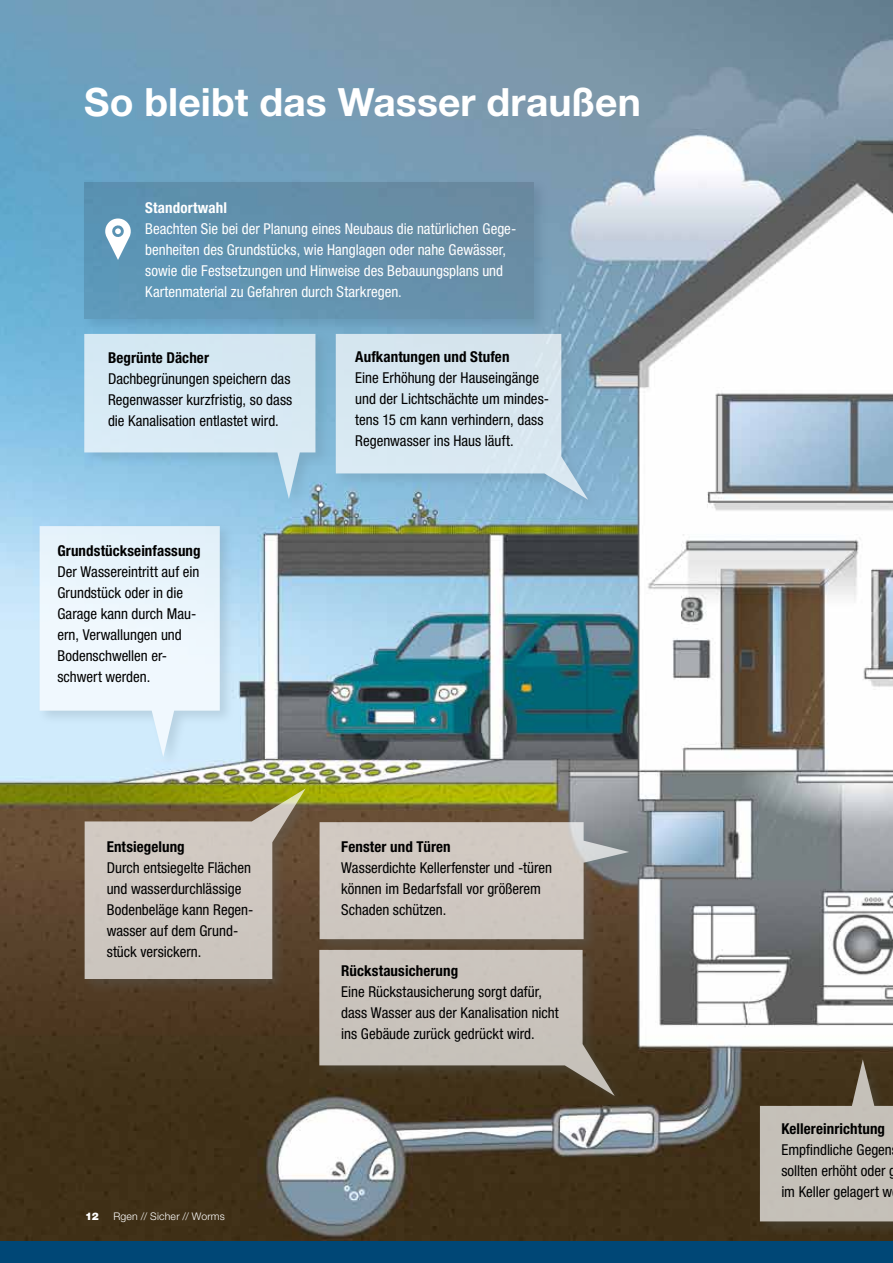
<style>
.page{position:relative;width:893px;height:1263px;background:#fff}
.page>*{position:absolute;margin:0;border:0;box-sizing:border-box;transform-origin:0 0}
.t1{font:700 39px "Helvetica Neue";letter-spacing:.005em;color:#fff}
.t2{font:condensed 15px/21px "Helvetica Neue";color:#000}
.t3{font:condensed 15px/21px "Helvetica Neue";color:#fff}
.t4{font:700 condensed 15px "Helvetica Neue";letter-spacing:.005em;color:#000}
.t5{font:700 condensed 15px "Helvetica Neue";letter-spacing:.005em;color:#fff}
.t6{font:300 10.5px "Helvetica Neue";letter-spacing:.02em;color:#fff}
.t7{font:900 10.5px "Helvetica Neue";color:#fff}
</style>
<div class="page">
<img style="left:0;top:0;width:893px;height:1242px">
<div style="left:0;top:1242px;width:893px;height:21px;background:#004776"></div>
<div style="left:317px;top:819px;width:325px;height:135px;background:#5d7482;opacity:.3"></div>
<svg style="left:320px;top:822px;width:309px;height:117px;background:#c2bab2"></svg>
<div style="left:81px;top:331px;width:250px;height:181px;background:#5d7482;opacity:.3"></div>
<svg style="left:84px;top:334px;width:231px;height:165px;background:#c2deee"></svg>
<div style="left:82px;top:786px;width:237px;height:208px;background:#5d7482;opacity:.3"></div>
<svg style="left:85px;top:788px;width:221px;height:191px;background:#b3a994"></svg>
<div style="left:316px;top:947px;width:312px;height:162px;background:#5d7482;opacity:.3"></div>
<svg style="left:319px;top:950px;width:296px;height:146px;background:#a39b8f"></svg>
<div style="left:333px;top:331px;width:269px;height:182px;background:#5d7482;opacity:.3"></div>
<svg style="left:336px;top:334px;width:252px;height:166px;background:#c3dae7"></svg>
<div style="left:757px;top:1058px;width:136px;height:179px;background:#5d7482;opacity:.3"></div>
<svg style="left:760px;top:1059px;width:133px;height:162px;background:#a29a8e"></svg>
<div style="left:37px;top:523px;width:198px;height:247px;background:#5d7482;opacity:.3"></div>
<svg style="left:40px;top:526px;width:180px;height:231px"></svg>
<div style="left:81px;top:179px;width:468px;height:155px;background:#8093a1;opacity:.3"></div>
<div style="left:84px;top:182px;width:450px;height:136px;background:linear-gradient(to right,#5b96b7,#6b8ca3)"></div>
<svg style="left:105px;top:218px;width:26px;height:42px"></svg>
<h1 class="t1" style="left:84px;top:78px;width:558px">So bleibt das Wasser draußen</h1>
<p class="t5" style="left:145px;top:198px;width:83px">Standortwahl</p>
<p class="t3" style="left:145px;top:218px;width:373px">Beachten Sie bei der Planung eines Neubaus die natürlichen Gege&shy;benheiten des Grundstücks, wie Hanglagen oder nahe Gewässer, sowie die Festsetzungen und Hinweise des Bebauungsplans und Kartenmaterial zu Gefahren durch Starkregen.</p>
<p class="t4" style="left:108px;top:348px;width:102px">Begrünte Dächer</p>
<p class="t2" style="left:108px;top:368px;width:186px">Dachbegrünungen speichern das<br>Regenwasser kurzfristig, so dass die Kanalisation entlastet wird.</p>
<p class="t4" style="left:57px;top:541px;width:145px">Grundstückseinfassung</p>
<p class="t2" style="left:57px;top:561px;width:143px">Der Wassereintritt auf ein<br>Grundstück oder in die<br>Garage kann durch Mau&shy;ern, Verwallungen und<br>Bodenschwellen er&shy;schwert werden.</p>
<p class="t4" style="left:355px;top:348px;width:156px">Aufkantungen und Stufen</p>
<p class="t2" style="left:355px;top:368px;width:195px">Eine Erhöhung der Hauseingänge und der Lichtschächte um mindes&shy;tens 15 cm kann verhindern, dass<br>Regenwasser ins Haus läuft.</p>
<p class="t4" style="left:107px;top:837px;width:80px">Entsiegelung</p>
<p class="t2" style="left:107px;top:857px;width:148px">Durch entsiegelte Flächen und wasserdurchlässige<br>Bodenbeläge kann Regen&shy;wasser auf dem Grund&shy;stück versickern.</p>
<p class="t4" style="left:341px;top:837px;width:111px">Fenster und Türen</p>
<p class="t2" style="left:341px;top:857px;width:212px">Wasserdichte Kellerfenster und -türen können im Bedarfsfall vor größerem<br>Schaden schützen.</p>
<p class="t4" style="left:341px;top:962px;width:118px">Rückstausicherung</p>
<p class="t2" style="left:341px;top:981px;width:219px">Eine Rückstausicherung sorgt dafür, dass Wasser aus der Kanalisation nicht ins Gebäude zurück gedrückt wird.</p>
<p class="t7" style="left:85px;top:1210px;width:15px">12</p>
<p class="t6" style="left:113px;top:1210px;width:113px">Rgen // Sicher // Worms</p>
<p class="t4" style="left:781px;top:1119px;width:105px">Kellereinrichtung</p>
<p class="t2" style="left:781px;top:1139px;width:116px">Empfindliche Gegen sollten erhöht oder g im Keller gelagert w</p>
</div>
